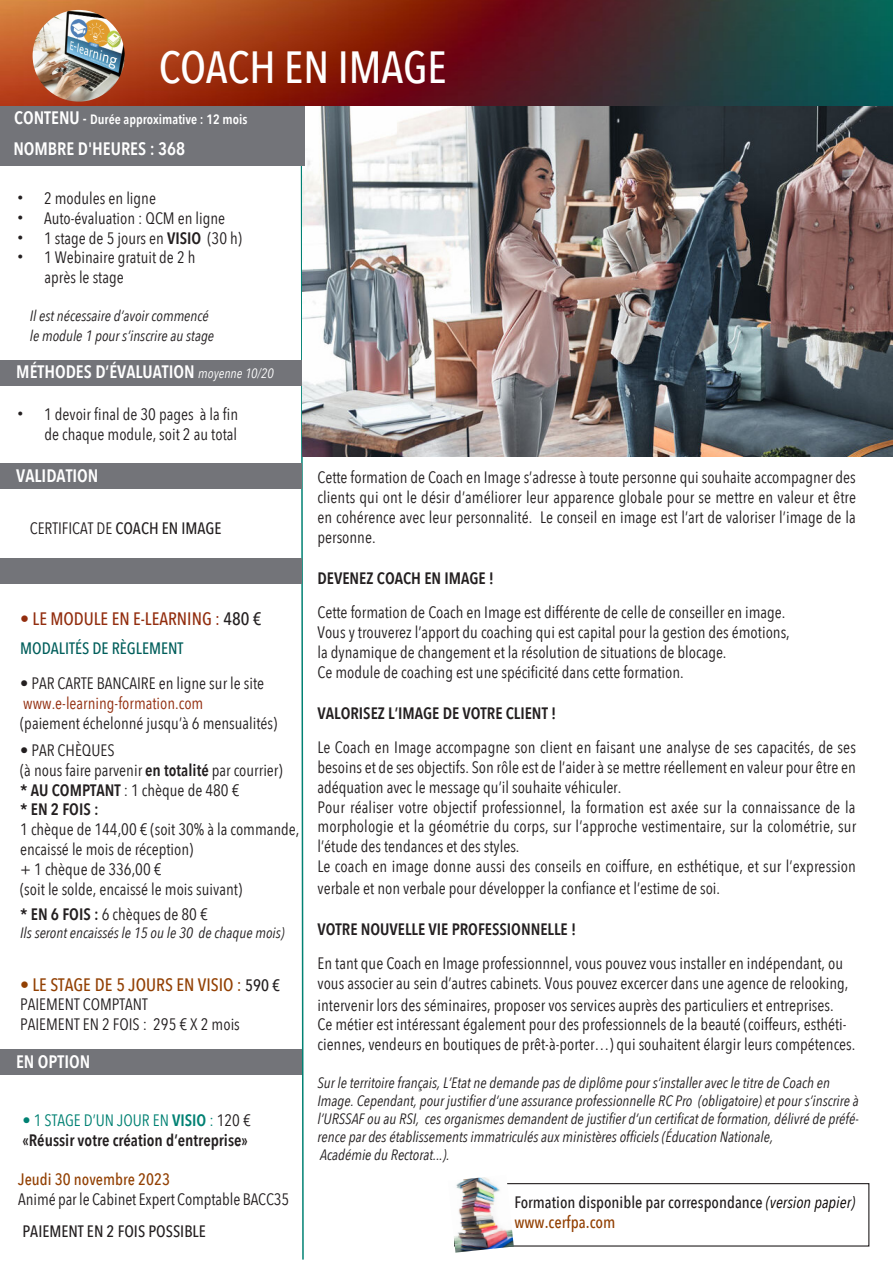
<style>
.page{position:relative;width:893px;height:1263px;background:#fff}
.page>*{position:absolute;margin:0;border:0;box-sizing:border-box;transform-origin:0 0}
.Titre_formation{font:500 45px "Avenir Next Condensed";color:#fff}
.BLOC_page_paire{font:600 18px "Avenir Next Condensed";color:#fff}
.BLOC_page_paire-2{font:500 18px "Avenir Next Condensed";color:#924003}
.BLOC_page_paire-3{font:500 18px "Avenir Next Condensed";color:#922d0e}
.t1{font:500 16.8px "Avenir Next Condensed";color:#924003}
.BLOC_page_paire-4{font:16.5px/19.8px "Avenir Next Condensed";color:#231f20}
.BLOC_page_paire-5{font:600 16.5px "Avenir Next Condensed";color:#231f20}
.BLOC_page_paire-6{font:500 16.5px "Avenir Next Condensed";color:#231f20}
.BLOC_page_paire-7{font:16.5px "Avenir Next Condensed";color:#922d0e}
.t2{font:16.5px "Avenir Next Condensed";color:#008173}
.BLOC_page_paire-8{font:500 16.5px "Avenir Next Condensed";color:#005e5b}
.BLOC_page_paire-9{font:500 16.5px "Avenir Next Condensed";color:#924003}
.BLOC_page_paire-10{font:italic 15px/18px "Avenir Next Condensed";color:#231f20}
.t3{font:600 13.5px "Avenir Next Condensed";color:#fff}
.s1{font-size:18px}
.s2{font-size:16.5px}
.s3{font-family:"Helvetica";font-size:18px}
.s4{font-weight:600}
.s5{font-weight:400;font-style:italic;font-size:13.5px}
.s6{font-weight:500}
.s7{color:#231f20}
.s8{font-weight:400}
.s9{font-size:16.5px;color:#231f20}
.s10{font-weight:400;font-style:italic;color:#080302}
</style>
<div class="page">
<img style="left:0;top:0;width:893px;height:106px">
<svg style="left:300px;top:105px;width:4px;height:1155px"></svg>
<div style="left:0;top:360px;width:302px;height:26px;background:#737479"></div>
<div style="left:0;top:463px;width:302px;height:26px;background:#737479"></div>
<div style="left:0;top:558px;width:302px;height:25px;background:#737479"></div>
<div style="left:1px;top:1059px;width:301px;height:204px;background:#fff"></div>
<div style="left:0;top:1049px;width:302px;height:26px;background:#737479"></div>
<img style="left:303px;top:107px;width:589px;height:349px">
<div style="left:0;top:106px;width:305px;height:60px;background:#737479"></div>
<img style="left:33px;top:10px;width:92px;height:92px;border-radius:46px">
<div style="left:454px;top:1183px;width:415px;height:63px;border:1px solid #231f20"></div>
<img style="left:454px;top:1177px;width:60px;height:75px">
<p class="Titre_formation" style="left:159px;top:40px;width:289px">COACH EN IMAGE</p>
<p class="t3" style="left:14px;top:108px;width:235px"><span class="s1">CONTENU</span> <span class="s2">-</span> Durée approximative : 12 mois</p>
<p class="BLOC_page_paire" style="left:13px;top:133px;width:173px">NOMBRE D'HEURES : 368</p>
<p class="BLOC_page_paire-4" style="left:17px;top:188px;width:141px"><span class="s3">•</span> 2 modules en ligne</p>
<p class="BLOC_page_paire-4" style="left:17px;top:207px;width:210px"><span class="s3">•</span> Auto-évaluation : QCM en ligne</p>
<p class="BLOC_page_paire-4" style="left:17px;top:227px;width:226px"><span class="s3">•</span> 1 stage de 5 jours en <span class="s4">VISIO</span> (30 h)</p>
<p class="BLOC_page_paire-4" style="left:17px;top:247px;width:180px"><span class="s3">•</span> 1 Webinaire gratuit de 2 h</p>
<p class="BLOC_page_paire-4" style="left:44px;top:267px;width:81px">après le stage</p>
<p class="BLOC_page_paire-10" style="left:30px;top:307px;width:181px">Il est nécessaire d’avoir commencé</p>
<p class="BLOC_page_paire-10" style="left:30px;top:327px;width:186px">le module 1 pour s’inscrire au stage</p>
<p class="BLOC_page_paire" style="left:16px;top:357px;width:259px">MÉTHODES D’ÉVALUATION <span class="s5">moyenne 10/20</span></p>
<p class="BLOC_page_paire-4" style="left:17px;top:404px;width:223px"><span class="s3">•</span> 1 devoir final de 30 pages à la fin</p>
<p class="BLOC_page_paire-4" style="left:44px;top:423px;width:194px">de chaque module, soit 2 au total</p>
<p class="BLOC_page_paire" style="left:16px;top:460px;width:84px">VALIDATION</p>
<p class="BLOC_page_paire-4" style="left:30px;top:518px;width:193px">CERTIFICAT DE <span class="s6">COACH EN IMAGE</span></p>
<p class="BLOC_page_paire-3" style="left:20px;top:608px;width:243px">• LE MODULE EN E-LEARNING : <span class="s7">480 €</span></p>
<p class="BLOC_page_paire-8" style="left:20px;top:638px;width:165px">MODALITÉS DE RÈGLEMENT</p>
<p class="BLOC_page_paire-4" style="left:20px;top:673px;width:246px">• PAR CARTE BANCAIRE en ligne sur le site</p>
<p class="BLOC_page_paire-7" style="left:23px;top:689px;width:182px">www.e-learning-formation.com</p>
<p class="BLOC_page_paire-4" style="left:20px;top:712px;width:259px">(paiement échelonné jusqu’à 6 mensualités)</p>
<p class="BLOC_page_paire-4" style="left:20px;top:739px;width:96px">• PAR CHÈQUES</p>
<p class="BLOC_page_paire-4" style="left:20px;top:759px;width:264px">(à nous faire parvenir <span class="s4">en totalité</span> par courrier)</p>
<p class="BLOC_page_paire-4" style="left:20px;top:779px;width:221px"><span class="s4">* AU COMPTANT</span> : 1 chèque de 480 €</p>
<p class="BLOC_page_paire-5" style="left:20px;top:795px;width:80px">* EN 2 FOIS :</p>
<p class="BLOC_page_paire-4" style="left:20px;top:819px;width:281px">1 chèque de 144,00 € (soit 30% à la commande, encaissé le mois de réception)</p>
<p class="BLOC_page_paire-4" style="left:20px;top:858px;width:143px">+ 1 chèque de 336,00 €</p>
<p class="BLOC_page_paire-4" style="left:20px;top:878px;width:223px">(soit le solde, encaissé le mois suivant)</p>
<p class="BLOC_page_paire-4" style="left:20px;top:904px;width:189px"><span class="s4">* EN 6 FOIS :</span> 6 chèques de 80 €</p>
<p class="BLOC_page_paire-10" style="left:20px;top:924px;width:266px">Ils seront encaissés le 15 ou le 30 de chaque mois)</p>
<p class="BLOC_page_paire-2" style="left:20px;top:973px;width:261px"><span class="s8">•</span> LE STAGE DE 5 JOURS EN VISIO : <span class="s9">590 €</span></p>
<p class="BLOC_page_paire-4" style="left:20px;top:994px;width:129px">PAIEMENT COMPTANT</p>
<p class="BLOC_page_paire-4" style="left:20px;top:1014px;width:221px">PAIEMENT EN 2 FOIS : 295 € X 2 mois</p>
<p class="BLOC_page_paire" style="left:16px;top:1046px;width:76px">EN OPTION</p>
<p class="t2" style="left:22px;top:1106px;width:230px">• 1 STAGE D’UN JOUR EN <span class="s4">VISIO</span> : <span class="s7">120 €</span></p>
<p class="BLOC_page_paire-5" style="left:22px;top:1125px;width:227px">«Réussir votre création d’entreprise»</p>
<p class="BLOC_page_paire-9" style="left:18px;top:1169px;width:153px">Jeudi 30 novembre 2023</p>
<p class="BLOC_page_paire-4" style="left:18px;top:1188px;width:273px">Animé par le Cabinet Expert Comptable BACC35</p>
<p class="BLOC_page_paire-6" style="left:22px;top:1221px;width:185px">PAIEMENT EN 2 FOIS POSSIBLE</p>
<p class="BLOC_page_paire-4" style="left:317px;top:467px;width:540px;text-align:justify">Cette formation de Coach en Image s’adresse à toute personne qui souhaite accompagner des clients qui ont le désir d’améliorer leur apparence globale pour se mettre en valeur et être en cohérence avec leur personnalité. Le conseil en image est l’art de valoriser l’image de la personne.</p>
<p class="BLOC_page_paire-5" style="left:317px;top:564px;width:178px">DEVENEZ COACH EN IMAGE !</p>
<p class="BLOC_page_paire-4" style="left:317px;top:602px;width:469px">Cette formation de Coach en Image est différente de celle de conseiller en image.</p>
<p class="BLOC_page_paire-4" style="left:317px;top:622px;width:474px">Vous y trouverez l’apport du coaching qui est capital pour la gestion des émotions,</p>
<p class="BLOC_page_paire-4" style="left:317px;top:641px;width:411px">la dynamique de changement et la résolution de situations de blocage.</p>
<p class="BLOC_page_paire-4" style="left:317px;top:661px;width:368px">Ce module de coaching est une spécificité dans cette formation.</p>
<p class="BLOC_page_paire-5" style="left:317px;top:699px;width:240px">VALORISEZ L’IMAGE DE VOTRE CLIENT !</p>
<p class="BLOC_page_paire-4" style="left:317px;top:737px;width:540px;text-align:justify">Le Coach en Image accompagne son client en faisant une analyse de ses capacités, de ses besoins et de ses objectifs. Son rôle est de l’aider à se mettre réellement en valeur pour être en adéquation avec le message qu’il souhaite véhiculer.</p>
<p class="BLOC_page_paire-4" style="left:317px;top:796px;width:540px;text-align:justify">Pour réaliser votre objectif professionnel, la formation est axée sur la connaissance de la morphologie et la géométrie du corps, sur l’approche vestimentaire, sur la colométrie, sur l’étude des tendances et des styles.</p>
<p class="BLOC_page_paire-4" style="left:317px;top:855px;width:540px;line-height:21.6px">Le coach en image donne aussi des conseils en coiffure, en esthétique, et sur l’expression verbale et non verbale pour développer la confiance et l’estime de soi.</p>
<p class="BLOC_page_paire-5" style="left:317px;top:915px;width:260px">VOTRE NOUVELLE VIE PROFESSIONNELLE !</p>
<p class="BLOC_page_paire-4" style="left:317px;top:953px;width:532px">En tant que Coach en Image professionnnel, vous pouvez vous installer en indépendant, ou vous associer au sein d’autres cabinets. Vous pouvez excercer dans une agence de relooking,</p>
<p class="BLOC_page_paire-4" style="left:317px;top:994px;width:539px">intervenir lors des séminaires, proposer vos services auprès des particuliers et entreprises.<br>Ce métier est intéressant également pour des professionnels de la beauté (coiffeurs, esthéti&shy;ciennes, vendeurs en boutiques de prêt-à-porter…) qui souhaitent élargir leurs compétences.</p>
<p class="BLOC_page_paire-10" style="left:317px;top:1074px;width:543px">Sur le territoire français, L’Etat ne demande pas de diplôme pour s’installer avec le titre de Coach en Image. Cependant, pour justifier d’une assurance professionnelle RC Pro (obligatoire) et pour s’inscrire à l’URSSAF ou au RSI, ces organismes demandent de justifier d’un certificat de formation, délivré de préfé&shy;rence par des établissements immatriculés aux ministères officiels (Éducation Nationale,</p>
<p class="BLOC_page_paire-10" style="left:320px;top:1146px;width:131px">Académie du Rectorat...).</p>
<p class="BLOC_page_paire-6" style="left:514px;top:1192px;width:342px">Formation disponible par correspondance <span class="s10">(version papier)</span></p>
<p class="t1" style="left:514px;top:1212px;width:102px">www.cerfpa.com</p>
</div>
